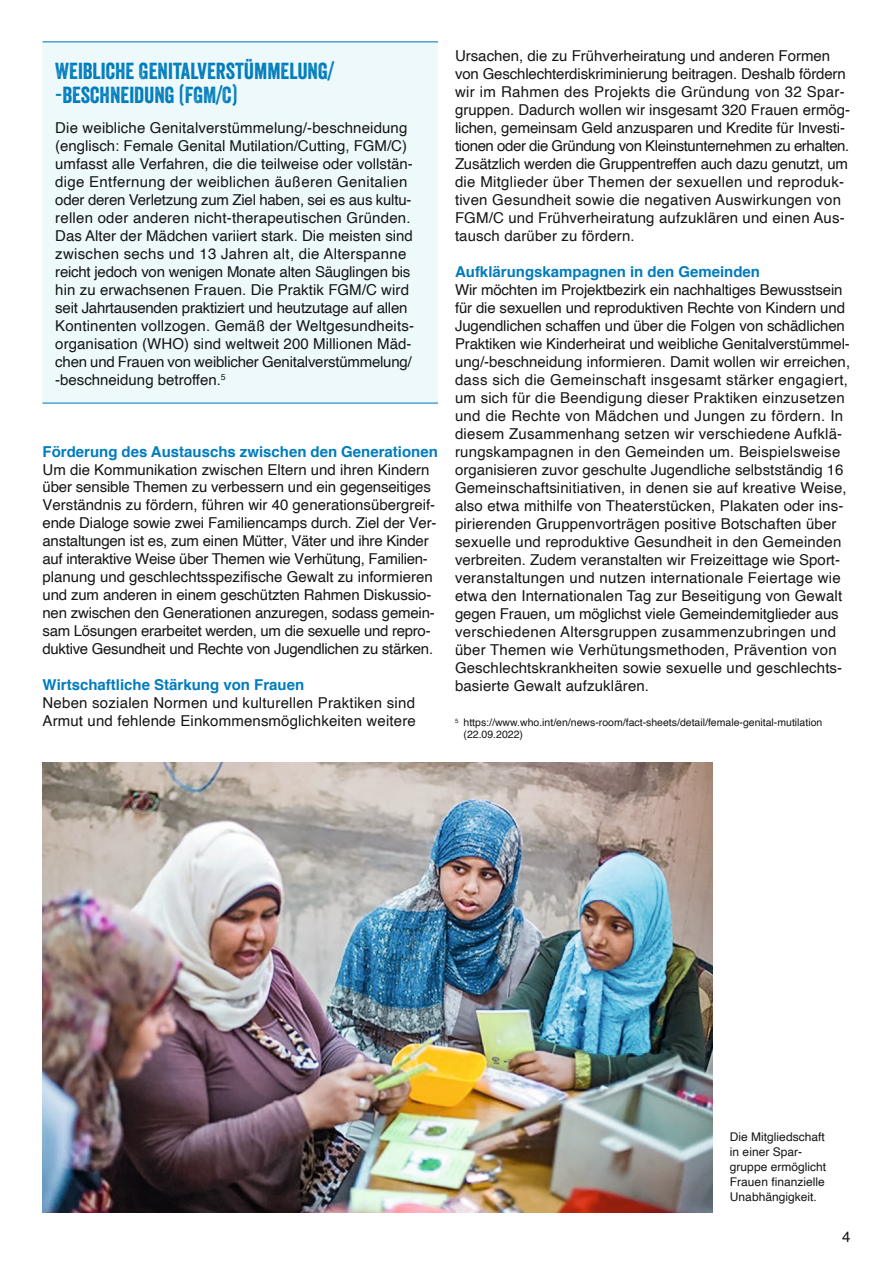
<style>
.page{position:relative;width:893px;height:1263px;background:#fff}
.page>*{position:absolute;margin:0;border:0;box-sizing:border-box;transform-origin:0 0}
.t1{font:22.5px/24px "Veneer";color:#007cbd}
.t2{font:15px/18px "Helvetica";color:#151616}
.t3{font:700 15px "Helvetica";color:#007cbd}
.t4{font:12px/15px "Helvetica";color:#151616}
.t5{font:10.5px/12px "Helvetica";color:#151616}
</style>
<div class="page">
<div style="left:43px;top:43px;width:395px;height:360px;background:#eef9fb"></div>
<hr style="left:43px;top:41px;width:395px;height:1px;background:#007cbd">
<hr style="left:43px;top:403px;width:395px;height:1px;background:#007cbd">
<img style="left:43px;top:763px;width:670px;height:450px">
<h1 class="t1" style="left:55px;top:58px;width:280px">WEIBLICHE GENITALVERSTÜMMELUNG/ -BESCHNEIDUNG (FGM/C)</h1>
<p class="t2" style="left:55px;top:119px;width:360px">Die weibliche Genitalverstümmelung/-beschneidung (englisch: Female Genital Mutilation/Cutting, FGM/C) umfasst alle Verfahren, die die teilweise oder vollstän&shy;dige Entfernung der weiblichen äußeren Genitalien oder deren Verletzung zum Ziel haben, sei es aus kultu&shy;rellen oder anderen nicht-therapeutischen Gründen.<br>Das Alter der Mädchen variiert stark. Die meisten sind zwischen sechs und 13 Jahren alt, die Alterspanne reicht jedoch von wenigen Monate alten Säuglingen bis hin zu erwachsenen Frauen. Die Praktik FGM/C wird seit Jahrtausenden praktiziert und heutzutage auf allen Kontinenten vollzogen. Gemäß der Weltgesundheits&shy;organisation (WHO) sind weltweit 200 Millionen Mäd&shy;chen und Frauen von weiblicher Genitalverstümmelung/ -beschneidung betroffen.<sup>5</sup></p>
<p class="t3" style="left:43px;top:439px;width:397px">Förderung des Austauschs zwischen den Generationen</p>
<p class="t2" style="left:43px;top:461px;width:396px">Um die Kommunikation zwischen Eltern und ihren Kindern über sensible Themen zu verbessern und ein gegenseitiges Verständnis zu fördern, führen wir 40 generationsübergreif&shy;ende Dialoge sowie zwei Familiencamps durch. Ziel der Ver&shy;anstaltungen ist es, zum einen Mütter, Väter und ihre Kinder auf interaktive Weise über Themen wie Verhütung, Familien&shy;planung und geschlechtsspezifische Gewalt zu informieren und zum anderen in einem geschützten Rahmen Diskussio&shy;nen zwischen den Generationen anzuregen, sodass gemein&shy;sam Lösungen erarbeitet werden, um die sexuelle und repro&shy;duktive Gesundheit und Rechte von Jugendlichen zu stärken.</p>
<p class="t3" style="left:43px;top:673px;width:263px">Wirtschaftliche Stärkung von Frauen</p>
<p class="t2" style="left:43px;top:694px;width:375px">Neben sozialen Normen und kulturellen Praktiken sind<br>Armut und fehlende Einkommensmöglichkeiten weitere</p>
<p class="t2" style="left:455px;top:47px;width:397px">Ursachen, die zu Frühverheiratung und anderen Formen von Geschlechterdiskriminierung beitragen. Deshalb fördern wir im Rahmen des Projekts die Gründung von 32 Spar&shy;gruppen. Dadurch wollen wir insgesamt 320 Frauen ermög&shy;lichen, gemeinsam Geld anzusparen und Kredite für Investi&shy;tionen oder die Gründung von Kleinstunternehmen zu erhalten.<br>Zusätzlich werden die Gruppentreffen auch dazu genutzt, um die Mitglieder über Themen der sexuellen und reproduk&shy;tiven Gesundheit sowie die negativen Auswirkungen von FGM/C und Frühverheiratung aufzuklären und einen Aus&shy;tausch darüber zu fördern.</p>
<p class="t3" style="left:455px;top:259px;width:307px">Aufklärungskampagnen in den Gemeinden</p>
<p class="t2" style="left:455px;top:281px;width:397px">Wir möchten im Projektbezirk ein nachhaltiges Bewusstsein für die sexuellen und reproduktiven Rechte von Kindern und Jugendlichen schaffen und über die Folgen von schädlichen Praktiken wie Kinderheirat und weibliche Genitalverstümmel&shy;ung/-beschneidung informieren. Damit wollen wir erreichen, dass sich die Gemeinschaft insgesamt stärker engagiert, um sich für die Beendigung dieser Praktiken einzusetzen und die Rechte von Mädchen und Jungen zu fördern. In diesem Zusammenhang setzen wir verschiedene Aufklä&shy;rungskampagnen in den Gemeinden um. Beispielsweise organisieren zuvor geschulte Jugendliche selbstständig 16<br>Gemeinschaftsinitiativen, in denen sie auf kreative Weise, also etwa mithilfe von Theaterstücken, Plakaten oder ins&shy;pirierenden Gruppenvorträgen positive Botschaften über sexuelle und reproduktive Gesundheit in den Gemeinden verbreiten. Zudem veranstalten wir Freizeittage wie Sport&shy;veranstaltungen und nutzen internationale Feiertage wie etwa den Internationalen Tag zur Beseitigung von Gewalt gegen Frauen, um möglichst viele Gemeindemitglieder aus verschiedenen Altersgruppen zusammenzubringen und über Themen wie Verhütungsmethoden, Prävention von Geschlechtskrankheiten sowie sexuelle und geschlechts&shy;basierte Gewalt aufzuklären.</p>
<p class="t5" style="left:463px;top:717px;width:360px;text-indent:-9px"><sup>5</sup> https://www.who.int/en/news-room/fact-sheets/detail/female-genital-mutilation (22.09.2022)</p>
<p class="t4" style="left:730px;top:1129px;width:98px">Die Mitgliedschaft in einer Spar&shy;gruppe ermöglicht<br>Frauen finanzielle<br>Unabhängigkeit.</p>
<p class="t2" style="left:842px;top:1228px;width:10px">4</p>
</div>
